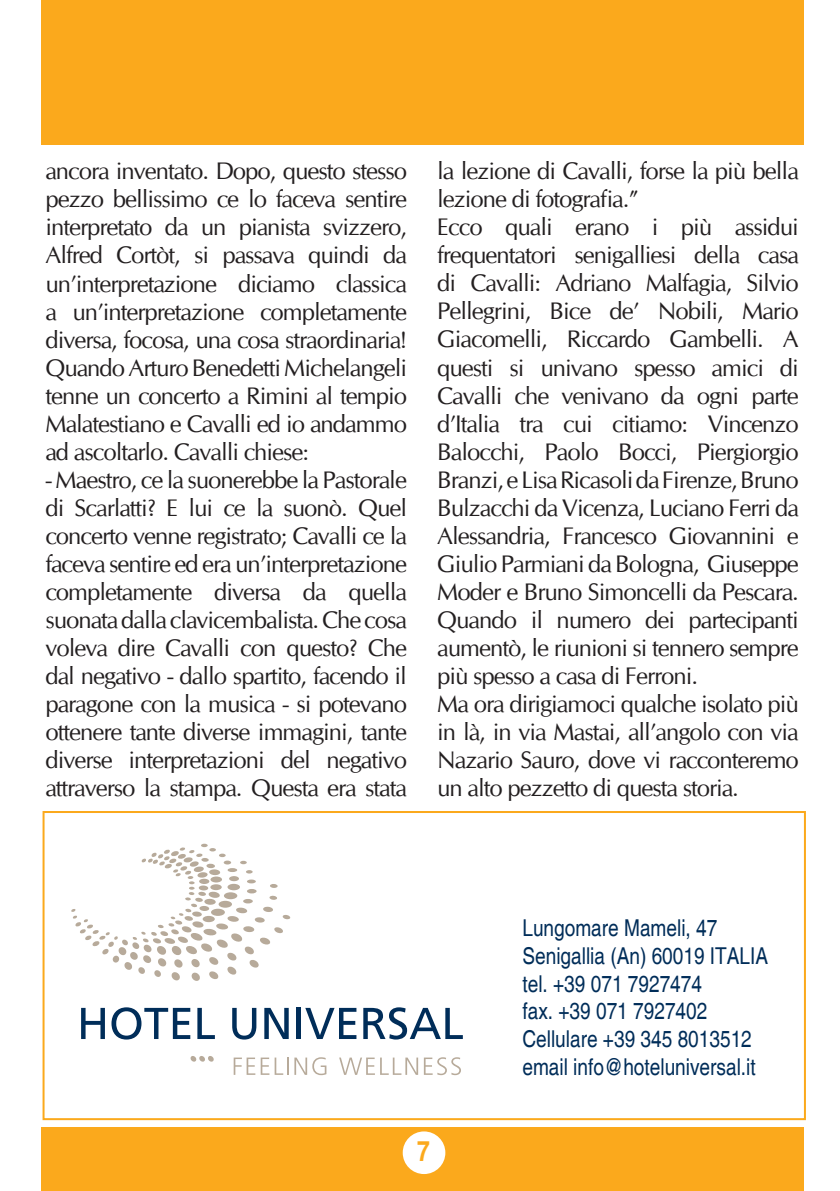
<style>
.page{position:relative;width:840px;height:1191px;background:#fff}
.page>*{position:absolute;margin:0;border:0;box-sizing:border-box;transform-origin:0 0}
.t1{font:700 condensed 28px "Helvetica";color:#fba91c}
.t2{font:24px/28px "CG Omega";letter-spacing:-.04em;color:#231f20;text-align:justify}
.t3{font:condensed 23.2px/27.8px "Helvetica";color:#002d59}
</style>
<div class="page">
<div style="left:42px;top:0;width:761px;height:145px;background:#fba91c"></div>
<div style="left:42px;top:1127px;width:761px;height:64px;background:#fba91c"></div>
<div style="left:402px;top:1131px;width:43px;height:43px;background:#fff;border-radius:50%"></div>
<div style="left:43px;top:811px;width:762px;height:309px;border:2px solid #fba91c"></div>
<svg style="left:71px;top:843px;width:219px;height:138px"></svg>
<svg style="left:81px;top:1008px;width:24px;height:31px"></svg>
<svg style="left:111px;top:1007px;width:79px;height:32px"></svg>
<svg style="left:197px;top:1008px;width:18px;height:31px"></svg>
<svg style="left:232px;top:1008px;width:24px;height:31px"></svg>
<svg style="left:264px;top:1008px;width:24px;height:31px"></svg>
<div style="left:296px;top:1008px;width:5px;height:31px;background:#002d59"></div>
<svg style="left:305px;top:1008px;width:51px;height:31px"></svg>
<svg style="left:363px;top:1007px;width:99px;height:32px"></svg>
<svg style="left:233px;top:1057px;width:93px;height:18px"></svg>
<svg style="left:339px;top:1057px;width:121px;height:18px"></svg>
<svg style="left:190px;top:1056px;width:24px;height:6px"></svg>
<p class="t2" style="left:45px;top:157px;width:363px">ancora inventato. Dopo, questo stesso pezzo bellissimo ce lo faceva sentire interpretato da un pianista svizzero, Alfred Cortòt, si passava quindi da un’interpretazione diciamo classica a un’interpretazione completamente diversa, focosa, una cosa straordinaria!<br>Quando Arturo Benedetti Michelangeli tenne un concerto a Rimini al tempio Malatestiano e Cavalli ed io andammo ad ascoltarlo. Cavalli chiese:</p>
<p class="t2" style="left:45px;top:465px;width:363px">- Maestro, ce la suonerebbe la Pastorale di Scarlatti? E lui ce la suonò. Quel concerto venne registrato; Cavalli ce la faceva sentire ed era un’interpretazione completamente diversa da quella suonata dalla clavicembalista. Che cosa voleva dire Cavalli con questo? Che dal negativo - dallo spartito, facendo il paragone con la musica - si potevano ottenere tante diverse immagini, tante diverse interpretazioni del negativo attraverso la stampa. Questa era stata</p>
<p class="t2" style="left:437px;top:157px;width:363px;text-align:left">la lezione di Cavalli, forse la più bella lezione di fotografia.”<br>Ecco quali erano i più assidui frequentatori senigalliesi della casa di Cavalli: Adriano Malfagia, Silvio Pellegrini, Bice de’ Nobili, Mario Giacomelli, Riccardo Gambelli. A questi si univano spesso amici di Cavalli che venivano da ogni parte d’Italia tra cui citiamo: Vincenzo Balocchi, Paolo Bocci, Piergiorgio Branzi, e Lisa Ricasoli da Firenze, Bruno Bulzacchi da Vicenza, Luciano Ferri da Alessandria, Francesco Giovannini e Giulio Parmiani da Bologna, Giuseppe Moder e Bruno Simoncelli da Pescara.<br>Quando il numero dei partecipanti aumentò, le riunioni si tennero sempre più spesso a casa di Ferroni.<br>Ma ora dirigiamoci qualche isolato più in là, in via Mastai, all’angolo con via Nazario Sauro, dove vi racconteremo un alto pezzetto di questa storia.</p>
<p class="t1" style="left:417px;top:1134px;width:14px">7</p>
<p class="t3" style="left:522px;top:913px;width:247px">Lungomare Mameli, 47<br>Senigallia (An) 60019 ITALIA tel. +39 071 7927474<br>fax. +39 071 7927402<br>Cellulare +39 345 8013512 email info@hoteluniversal.it</p>
</div>
